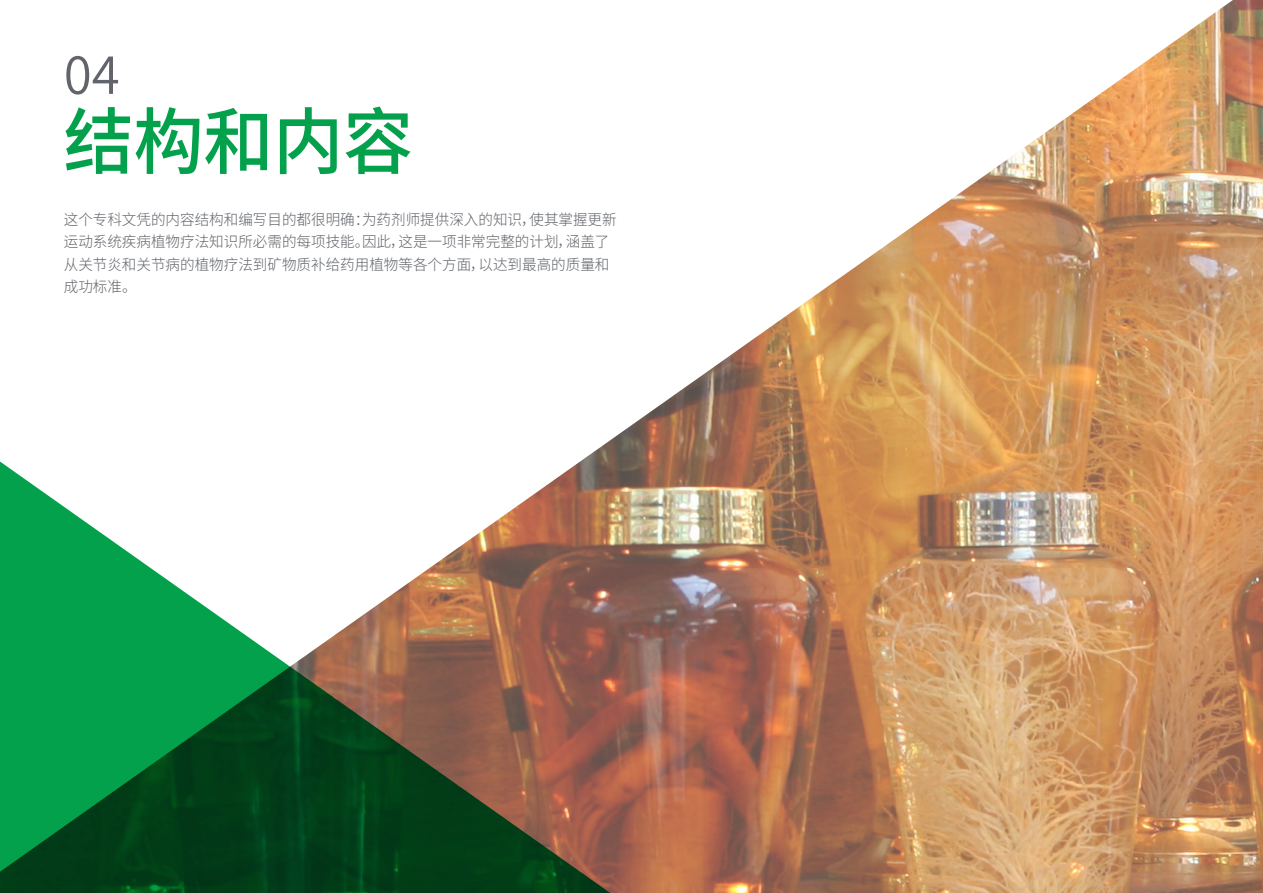
<style>
.page{position:relative;width:1263px;height:893px;background:#fff}
.page>*{position:absolute;margin:0;border:0;box-sizing:border-box;transform-origin:0 0}
.t1{font:500 72px "Source Han Sans CN";color:#04a14d}
.t2{font:52.5px "Source Han Sans CN";color:#61646a}
.t3{font:300 15px/22.5px "Source Han Sans CN";color:#61646a}
</style>
<div class="page">
<img style="left:602px;top:0;width:661px;height:893px">
<svg style="left:0;top:446px;width:640px;height:447px"></svg>
<h2 class="t2" style="left:64px;top:45px;width:57px">04</h2>
<h1 class="t1" style="left:64px;top:101px;width:351px">结构和内容</h1>
<p class="t3" style="left:64px;top:208px;width:554px">这个专科文凭的内容结构和编写目的都很明确：为药剂师提供深入的知识，使其掌握更新运动系统疾病植物疗法知识所必需的每项技能。因此，这是一项非常完整的计划，涵盖了从关节炎和关节病的植物疗法到矿物质补给药用植物等各个方面，以达到最高的质量和成功标准。</p>
</div>
